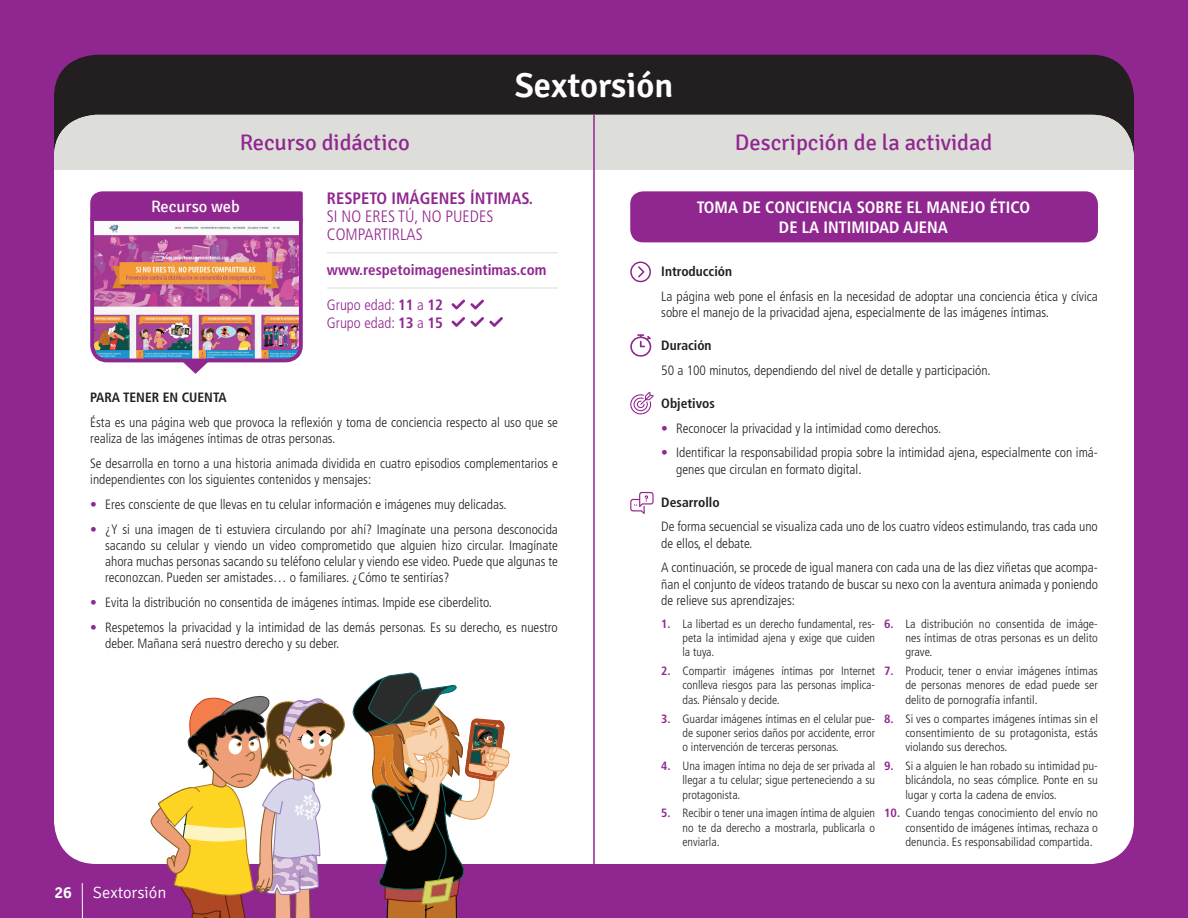
<style>
.page{position:relative;width:1188px;height:918px;background:#90268f}
.page>*{position:absolute;margin:0;border:0;box-sizing:border-box;transform-origin:0 0}
.t1{font:600 34.5px "Signika";color:#fff}
.t2{font:22.5px "Signika";color:#90268f}
.t3{font:700 condensed 16.5px/19.8px "Frutiger";color:#fff;text-align:center}
.t4{font:300 condensed 16.5px/18px "Frutiger";color:#90268f}
.t5{font:700 condensed 16.5px "Frutiger";color:#90268f}
.t6{font:300 16.5px "Signika";color:#fff}
.t7{font:16.5px "Signika";color:#fff}
.t8{font:700 condensed 15px "Frutiger";color:#90268f}
.t9{font:300 condensed 15px/18px "Frutiger";color:#90268f}
.t10{font:300 condensed 13.5px/16.2px "Frutiger";color:#231f20}
.t11{font:700 condensed 13.5px "Frutiger";color:#231f20}
.t12{font:300 condensed 12px/14.4px "Frutiger";color:#231f20;text-align:justify}
.s1{font-weight:700}
.s2{font-weight:700;color:#90268f}
.s3{font-weight:600}
</style>
<div class="page">
<hr style="left:82px;top:883px;width:1px;height:35px;background:#fff">
<div style="left:54px;top:55px;width:1080px;height:695px;background:#231f20;border-radius:43px"></div>
<div style="left:54px;top:115px;width:1080px;height:749px;background:#fff;border-radius:43px"></div>
<div style="left:54px;top:115px;width:1080px;height:55px;background:#ddddd9"></div>
<hr style="left:593px;top:115px;width:2px;height:757px;background:#90268f">
<svg style="left:630px;top:334px;width:21px;height:23px"></svg>
<svg style="left:630px;top:392px;width:24px;height:22px"></svg>
<svg style="left:630px;top:492px;width:24px;height:22px"></svg>
<svg style="left:638px;top:266px;width:6px;height:11px"></svg>
<div style="left:630px;top:262px;width:21px;height:20px;border:2px solid #90268f;border-radius:50%"></div>
<img style="left:95px;top:354px;width:203px;height:6px">
<div style="left:90px;top:204px;width:213px;height:158px;border:4px solid #90268f;border-radius:15px"></div>
<img style="left:90px;top:191px;width:213px;height:163px">
<svg style="left:181px;top:360px;width:29px;height:14px"></svg>
<svg style="left:451px;top:299px;width:52px;height:28px"></svg>
<hr style="left:327px;top:252px;width:231px;height:1px;background:#dcdcd8">
<hr style="left:327px;top:288px;width:231px;height:1px;background:#dcdcd8">
<div style="left:630px;top:191px;width:468px;height:51px;background:#90268f;border-radius:13px"></div>
<svg style="left:150px;top:695px;width:195px;height:223px"></svg>
<svg style="left:353px;top:673px;width:157px;height:245px"></svg>
<h1 class="t1" style="left:515px;top:65px;width:160px">Sextorsión</h1>
<h2 class="t2" style="left:240px;top:130px;width:172px">Recurso didáctico</h2>
<h2 class="t2" style="left:735px;top:130px;width:259px">Descripción de la actividad</h2>
<p class="t7" style="left:151px;top:197px;width:90px">Recurso web</p>
<p class="t5" style="left:327px;top:188px;width:208px">RESPETO IMÁGENES ÍNTIMAS.</p>
<p class="t4" style="left:327px;top:207px;width:168px">SI NO ERES TÚ, NO PUEDES<br>COMPARTIRLAS</p>
<p class="t8" style="left:327px;top:261px;width:221px">www.respetoimagenesintimas.com</p>
<p class="t9" style="left:327px;top:296px;width:118px">Grupo edad: <span class="s1">11</span> a <span class="s1">12<br></span>Grupo edad: <span class="s1">13</span> a <span class="s1">15</span></p>
<p class="t11" style="left:90px;top:390px;width:138px">PARA TENER EN CUENTA</p>
<p class="t10" style="left:90px;top:414px;width:469px">Ésta es una página web que provoca la reflexión y toma de conciencia respecto al uso que se realiza de las imágenes íntimas de otras personas.</p>
<p class="t10" style="left:90px;top:455px;width:469px">Se desarrolla en torno a una historia animada dividida en cuatro episodios complementarios e independientes con los siguientes contenidos y mensajes:</p>
<p class="t10" style="left:90px;top:496px;width:418px"><span class="s2">•</span> Eres consciente de que llevas en tu celular información e imágenes muy delicadas.</p>
<p class="t10" style="left:105px;top:521px;width:454px;text-align:justify;text-indent:-15px"><span class="s2">•</span> ¿Y si una imagen de ti estuviera circulando por ahí? Imagínate una persona desconocida sacando su celular y viendo un video comprometido que alguien hizo circular. Imagínate ahora muchas personas sacando su teléfono celular y viendo ese video. Puede que algunas te reconozcan. Pueden ser amistades… o familiares. ¿Cómo te sentirías?</p>
<p class="t10" style="left:90px;top:594px;width:403px"><span class="s2">•</span> Evita la distribución no consentida de imágenes íntimas. Impide ese ciberdelito.</p>
<p class="t10" style="left:105px;top:619px;width:454px;text-indent:-15px"><span class="s2">•</span> Respetemos la privacidad y la intimidad de las demás personas. Es su derecho, es nuestro deber. Mañana será nuestro derecho y su deber.</p>
<p class="t6" style="left:54px;top:883px;width:113px"><span class="s3">26</span> Sextorsión</p>
<p class="t3" style="left:697px;top:198px;width:335px">TOMA DE CONCIENCIA SOBRE EL MANEJO ÉTICO<br>DE LA INTIMIDAD AJENA</p>
<p class="t11" style="left:661px;top:263px;width:72px">Introducción</p>
<p class="t10" style="left:661px;top:288px;width:438px">La página web pone el énfasis en la necesidad de adoptar una conciencia ética y cívica sobre el manejo de la privacidad ajena, especialmente de las imágenes íntimas.</p>
<p class="t11" style="left:661px;top:337px;width:52px">Duración</p>
<p class="t10" style="left:661px;top:362px;width:331px">50 a 100 minutos, dependiendo del nivel de detalle y participación.</p>
<p class="t11" style="left:661px;top:395px;width:55px">Objetivos</p>
<p class="t10" style="left:661px;top:420px;width:282px"><span class="s2">•</span> Reconocer la privacidad y la intimidad como derechos.</p>
<p class="t10" style="left:676px;top:445px;width:423px;text-indent:-15px"><span class="s2">•</span> Identificar la responsabilidad propia sobre la intimidad ajena, especialmente con imá&shy;genes que circulan en formato digital.</p>
<p class="t11" style="left:661px;top:494px;width:60px">Desarrollo</p>
<p class="t10" style="left:661px;top:519px;width:438px">De forma secuencial se visualiza cada uno de los cuatro vídeos estimulando, tras cada uno de ellos, el debate.</p>
<p class="t10" style="left:661px;top:560px;width:438px;text-align:justify">A continuación, se procede de igual manera con cada una de las diez viñetas que acompa&shy;ñan el conjunto de vídeos tratando de buscar su nexo con la aventura animada y poniendo de relieve sus aprendizajes:</p>
<p class="t12" style="left:683px;top:616px;width:194px;text-indent:-21px"><span class="s2">1.</span> La libertad es un derecho fundamental, res&shy;peta la intimidad ajena y exige que cuiden la tuya.</p>
<p class="t12" style="left:683px;top:664px;width:194px;text-indent:-21px"><span class="s2">2.</span> Compartir imágenes íntimas por Internet conlleva riesgos para las personas implica&shy;das. Piénsalo y decide.</p>
<p class="t12" style="left:683px;top:711px;width:194px;text-indent:-21px"><span class="s2">3.</span> Guardar imágenes íntimas en el celular pue&shy;de suponer serios daños por accidente, error o intervención de terceras personas.</p>
<p class="t12" style="left:683px;top:759px;width:194px;text-indent:-21px"><span class="s2">4.</span> Una imagen íntima no deja de ser privada al llegar a tu celular; sigue perteneciendo a su protagonista.</p>
<p class="t12" style="left:683px;top:806px;width:194px;text-indent:-21px"><span class="s2">5.</span> Recibir o tener una imagen íntima de alguien no te da derecho a mostrarla, publicarla o enviarla.</p>
<p class="t12" style="left:905px;top:616px;width:194px;text-indent:-21px"><span class="s2">6.</span> La distribución no consentida de imáge&shy;nes íntimas de otras personas es un delito grave.</p>
<p class="t12" style="left:905px;top:664px;width:194px;text-indent:-21px"><span class="s2">7.</span> Producir, tener o enviar imágenes íntimas de personas menores de edad puede ser delito de pornografía infantil.</p>
<p class="t12" style="left:905px;top:711px;width:194px;text-indent:-21px"><span class="s2">8.</span> Si ves o compartes imágenes íntimas sin el consentimiento de su protagonista, estás violando sus derechos.</p>
<p class="t12" style="left:905px;top:759px;width:194px;text-indent:-21px"><span class="s2">9.</span> Si a alguien le han robado su intimidad pu&shy;blicándola, no seas cómplice. Ponte en su lugar y corta la cadena de envíos.</p>
<p class="t12" style="left:905px;top:806px;width:194px;text-indent:-21px"><span class="s2">10.</span> Cuando tengas conocimiento del envío no consentido de imágenes íntimas, rechaza o denuncia. Es responsabilidad compartida.</p>
</div>
